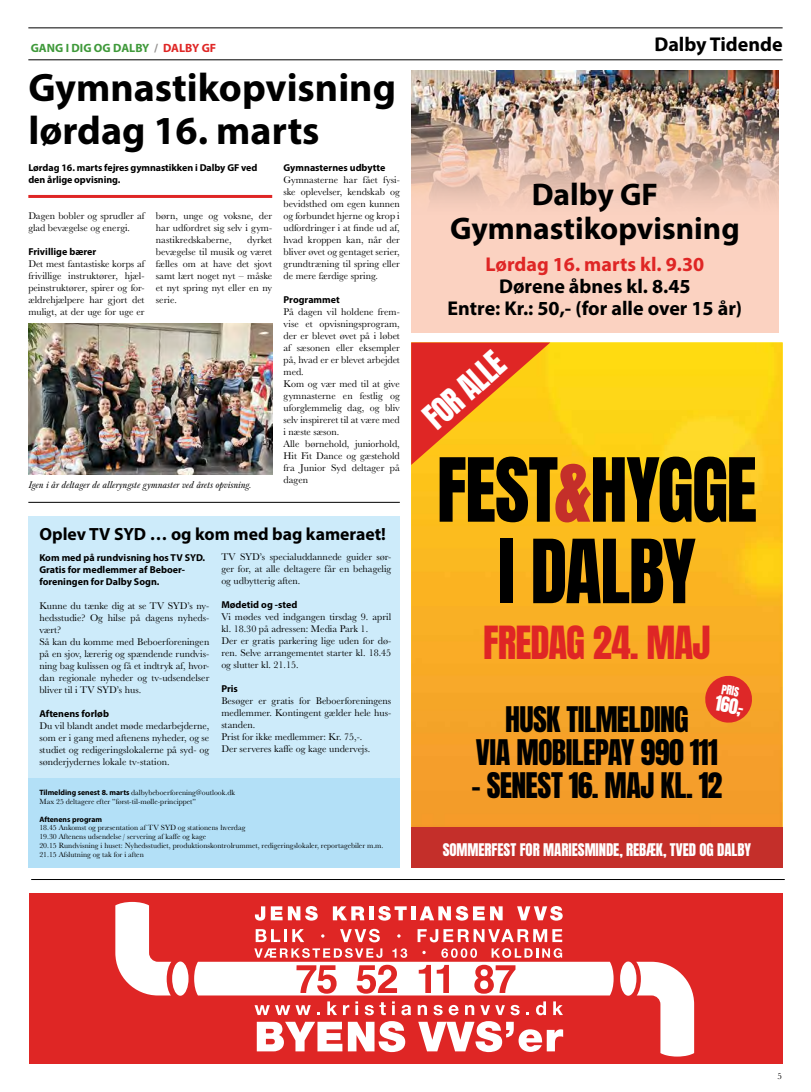
<style>
.page{position:relative;width:811px;height:1092px;background:#fff}
.page>*{position:absolute;margin:0;border:0;box-sizing:border-box;transform-origin:0 0}
.t1{font:75px/81.4px "Anton";letter-spacing:-.02em;color:#000;text-align:center}
.t2{font:700 39.9px/43.1px "Myriad Pro";color:#000}
.t3{font:38.8px "Anton";letter-spacing:-.025em;color:#df2625}
.t4{font:700 31.4px/33.9px "Myriad Pro";color:#000;text-align:center}
.t5{font:30.2px "Anton";color:#fff}
.t6{font:30px/33.1px "Anton";letter-spacing:-.025em;color:#000;text-align:center}
.t7{font:700 20px/22px "Myriad Pro";color:#000;text-align:center}
.t8{font:700 20px "Myriad Pro";color:#df2625}
.t9{font:18.1px "Anton";color:#fff}
.t10{font:700 17.7px "Myriad Pro";color:#000}
.t11{font:14.8px "Anton";letter-spacing:-.005em;color:#fff}
.t12{font:700 12px "Myriad Pro";color:#3f993a}
.t13{font:11.1px "Anton";color:#fff}
.t14{font:10px/12px "Baskerville URW";color:#000;text-align:justify}
.t15{font:700 10px/12px "Myriad Pro";color:#000}
.t16{font:italic 10px "Baskerville URW";color:#000}
.t17{font:9px "Baskerville URW";color:#000}
.t18{font:7.7px/8.8px "Baskerville URW";color:#000}
.t19{font:700 7.7px "Myriad Pro";color:#000}
.s1{color:#949290}
.s2{color:#df2625}
.s3{font-family:"Myriad Pro";font-weight:700}
.s4{color:#c42f2a}
</style>
<div class="page">
<hr style="left:28px;top:28px;width:754px;height:1px;background:#000">
<hr style="left:28px;top:60px;width:754px;height:1px;background:#000">
<img style="left:411px;top:342px;width:371px;height:485px">
<svg style="left:411px;top:342px;width:139px;height:123px;background:#ee781e"></svg>
<div style="left:411px;top:827px;width:371px;height:40px;background:#c42f2a"></div>
<svg style="left:703px;top:674px;width:51px;height:50px;background:#e55128"></svg>
<hr style="left:31px;top:879px;width:753px;height:1px;background:#000">
<div style="left:29px;top:893px;width:753px;height:170px;background:#df2625"></div>
<svg style="left:254px;top:1001px;width:157px;height:50px"></svg>
<svg style="left:418px;top:1001px;width:145px;height:50px"></svg>
<svg style="left:255px;top:906px;width:10px;height:14px"></svg>
<svg style="left:271px;top:906px;width:11px;height:14px"></svg>
<svg style="left:288px;top:906px;width:30px;height:14px"></svg>
<svg style="left:333px;top:906px;width:31px;height:14px"></svg>
<hr style="left:369px;top:906px;width:4px;height:14px;background:#fff">
<svg style="left:378px;top:906px;width:29px;height:14px"></svg>
<hr style="left:411px;top:906px;width:4px;height:14px;background:#fff">
<svg style="left:420px;top:906px;width:82px;height:14px"></svg>
<svg style="left:517px;top:906px;width:45px;height:14px"></svg>
<svg style="left:256px;top:929px;width:48px;height:13px"></svg>
<svg style="left:340px;top:928px;width:40px;height:14px"></svg>
<svg style="left:417px;top:929px;width:145px;height:13px"></svg>
<svg style="left:620px;top:961px;width:74px;height:95px"></svg>
<svg style="left:115px;top:901px;width:73px;height:94px"></svg>
<svg style="left:194px;top:948px;width:419px;height:47px"></svg>
<hr style="left:28px;top:195px;width:244px;height:3px;background:#df2625">
<img style="left:28px;top:324px;width:244px;height:150px">
<div style="left:411px;top:71px;width:367px;height:261px;background:#fbd2c1"></div>
<hr style="left:28px;top:502px;width:372px;height:1px;background:#000">
<div style="left:28px;top:516px;width:372px;height:351px;background:#cdebfa"></div>
<div style="left:28px;top:778px;width:372px;height:89px;background:#b3e0f7"></div>
<img style="left:411px;top:71px;width:367px;height:130px">
<p class="t12" style="left:31px;top:40px;width:187px">GANG I DIG OG DALBY <span class="s1">/</span> <span class="s2">DALBY GF</span></p>
<h3 class="t7" style="left:654px;top:33px;width:130px">Dalby Tidende</h3>
<h2 class="t2" style="left:28px;top:65px;width:369px">Gymnastikopvisning lørdag 16. marts</h2>
<p class="t15" style="left:28px;top:161px;width:231px">Lørdag 16. marts fejres gymnastikken i Dalby GF ved den årlige opvisning.</p>
<p class="t14" style="left:28px;top:209px;width:118px">Dagen bobler og sprudler af glad bevægelse og energi.</p>
<p class="t15" style="left:28px;top:245px;width:69px">Frivillige bærer</p>
<p class="t14" style="left:28px;top:257px;width:118px">Det mest fantastiske korps af frivillige instruktører, hjæl&shy;peinstruktører, spirer og for&shy;ældrehjælpere har gjort det muligt, at der uge for uge er</p>
<p class="t15" style="left:283px;top:161px;width:103px">Gymnasternes udbytte</p>
<p class="t14" style="left:283px;top:173px;width:118px">Gymnasterne har fået fysi&shy;ske oplevelser, kendskab og bevidsthed om egen kunnen og forbundet hjerne og krop i udfordringer i at finde ud af, hvad kroppen kan, når der bliver øvet og gentaget serier, grundtræning til spring eller de mere færdige spring.</p>
<p class="t15" style="left:283px;top:293px;width:58px">Programmet</p>
<p class="t14" style="left:283px;top:305px;width:118px;text-align:left">På dagen vil holdene frem&shy;vise et opvisningsprogram, der er blevet øvet på i løbet af sæsonen eller eksempler på, hvad er er blevet arbejdet med.<br>Kom og vær med til at give gymnasterne en festlig og uforglemmelig dag, og bliv selv inspireret til at være med i næste sæson.<br>Alle børnehold, juniorhold,<br>Hit Fit Dance og gæstehold fra Junior Syd deltager på dagen</p>
<p class="t14" style="left:156px;top:209px;width:118px">børn, unge og voksne, der har udfordret sig selv i gym&shy;nastikredskaberne,</p>
<p class="t14" style="left:156px;top:233px;width:118px;text-indent:91px">dyrket bevægelse til musik og været fælles om at have det sjovt samt lært noget nyt – måske et nyt spring nyt eller en ny serie.</p>
<p class="t16" style="left:28px;top:479px;width:224px">Igen i år deltager de alleryngste gymnaster ved årets opvisning.</p>
<h3 class="t10" style="left:39px;top:522px;width:348px">Oplev TV SYD … og kom med bag kameraet!</h3>
<p class="t15" style="left:39px;top:551px;width:167px">Kom med på rundvisning hos TV SYD.<br>Gratis for medlemmer af Beboer&shy;foreningen for Dalby Sogn.</p>
<p class="t14" style="left:39px;top:599px;width:171px;text-align:left">Kunne du tænke dig at se TV SYD’s ny&shy;hedsstudie? Og hilse på dagens nyheds&shy;vært?<br>Så kan du komme med Beboerforeningen på en sjov, lærerig og spændende rundvis&shy;ning bag kulissen og få et indtryk af, hvor&shy;dan regionale nyheder og tv-udsendelser bliver til i TV SYD’s hus.</p>
<p class="t15" style="left:39px;top:707px;width:71px">Aftenens forløb</p>
<p class="t14" style="left:39px;top:719px;width:171px">Du vil blandt andet møde medarbejderne, som er i gang med aftenens nyheder, og se studiet og redigeringslokalerne på syd- og sønderjydernes lokale tv-station.</p>
<p class="t14" style="left:221px;top:550px;width:171px">TV SYD’s specialuddannede guider sør&shy;ger for, at alle deltagere får en behagelig og udbytterig aften.</p>
<p class="t15" style="left:221px;top:598px;width:78px">Mødetid og -sted</p>
<p class="t14" style="left:221px;top:610px;width:171px;text-align:left">Vi mødes ved indgangen tirsdag 9. april kl. 18.30 på adressen: Media Park 1.<br>Der er gratis parkering lige uden for dø&shy;ren. Selve arrangementet starter kl. 18.45 og slutter kl. 21.15.</p>
<p class="t15" style="left:221px;top:682px;width:18px">Pris</p>
<p class="t14" style="left:221px;top:694px;width:171px;text-align:left">Besøger er gratis for Beboerforeningens medlemmer. Kontingent gælder hele hus&shy;standen.<br>Prist for ikke medlemmer: Kr. 75,-.<br>Der serveres kaffe og kage undervejs.</p>
<p class="t18" style="left:39px;top:787px;width:197px"><span class="s3">Tilmelding senest 8. marts</span> dalbybeboerforening@outlook.dk<br>Max 25 deltagere efter ”først-til-mølle-princippet”</p>
<p class="t19" style="left:39px;top:813px;width:64px">Aftenens program</p>
<p class="t18" style="left:39px;top:823px;width:346px">18.45 Ankomst og præsentation af TV SYD og stationens hverdag<br>19.30 Aftenens udsendelse / servering af kaffe og kage<br>20.15 Rundvisning i huset: Nyhedsstudiet, produktionskontrolrummet, redigeringslokaler, reportagebiler m.m.<br>21.15 Afslutning og tak for i aften</p>
<h3 class="t4" style="left:450px;top:176px;width:291px">Dalby GF<br>Gymnastikopvisning</h3>
<h3 class="t8" style="left:485px;top:251px;width:220px">Lørdag 16. marts kl. 9.30</h3>
<h3 class="t7" style="left:447px;top:275px;width:296px">Dørene åbnes kl. 8.45<br>Entre: Kr.: 50,- (for alle over 15 år)</h3>
<h3 class="t5" style="left:418px;top:410px;width:97px;rotate:-41deg">FOR ALLE</h3>
<h1 class="t1" style="left:437px;top:455px;width:322px">FEST<span class="s4">&amp;</span>HYGGE<br>I DALBY</h1>
<h3 class="t3" style="left:483px;top:622px;width:229px">FREDAG 24. MAJ</h3>
<p class="t13" style="left:723px;top:683px;width:19px;rotate:10deg">PRIS</p>
<h3 class="t9" style="left:717px;top:693px;width:31px;rotate:10deg">160,-</h3>
<h3 class="t6" style="left:476px;top:704px;width:244px">HUSK TILMELDING<br>VIA MOBILEPAY 990 111</h3>
<h3 class="t6" style="left:471px;top:771px;width:252px">- SENEST 16. MAJ KL. 12</h3>
<h3 class="t11" style="left:443px;top:841px;width:310px">SOMMERFEST FOR MARIESMINDE, REBÆK, TVED OG DALBY</h3>
<p class="t17" style="left:777px;top:1069px;width:6px">5</p>
</div>
